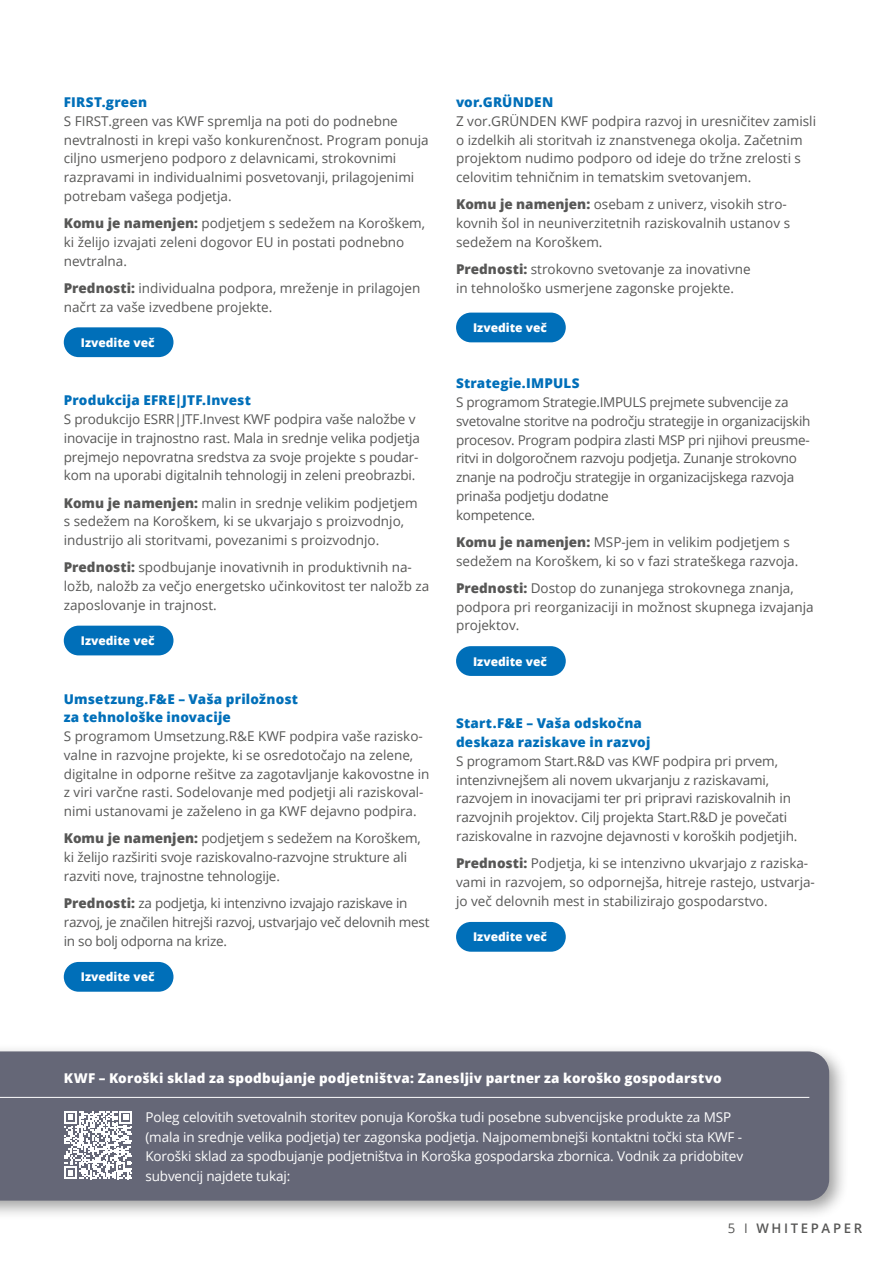
<style>
.page{position:relative;width:893px;height:1263px;background:#fff}
.page>*{position:absolute;margin:0;border:0;box-sizing:border-box;transform-origin:0 0}
.t1{font:13.5px/18.8px "Open Sans";color:#575756}
.t2{font:13.5px/18.8px "Open Sans";letter-spacing:-.02em;color:#575756}
.t3{font:13.5px/19.5px "Open Sans";letter-spacing:-.01em;color:#fff}
.t4{font:800 13.5px/18.8px "Open Sans";letter-spacing:.015em;color:#006fb9}
.t5{font:800 13.5px "Open Sans";letter-spacing:.015em;color:#fff}
.t6{font:600 13.2px "Open Sans";letter-spacing:.2em;color:#575756}
.t7{font:800 12px "Open Sans";color:#fff}
.s1{font-weight:800}
.s2{font-weight:400}
</style>
<div class="page">
<div style="left:64px;top:327px;width:109px;height:30px;background:#006fb9;border-radius:15px"></div>
<div style="left:64px;top:626px;width:109px;height:29px;background:#006fb9;border-radius:15px"></div>
<div style="left:64px;top:962px;width:109px;height:30px;background:#006fb9;border-radius:15px"></div>
<div style="left:456px;top:313px;width:110px;height:29px;background:#006fb9;border-radius:15px"></div>
<div style="left:456px;top:646px;width:110px;height:30px;background:#006fb9;border-radius:15px"></div>
<div style="left:456px;top:922px;width:110px;height:30px;background:#006fb9;border-radius:15px"></div>
<div style="left:0;top:1043px;width:849px;height:177px;background:#000;opacity:.38"></div>
<div style="left:0;top:1051px;width:829px;height:149px;background:#656777"></div>
<hr style="left:0;top:1097px;width:809px;height:1px;background:#fff">
<svg style="left:64px;top:1111px;width:68px;height:68px"></svg>
<p class="t4" style="left:64px;top:92px;width:85px">FIRST.green</p>
<p class="t1" style="left:64px;top:111px;width:366px">S FIRST.green vas KWF spremlja na poti do podnebne nevtralnosti in krepi vašo konkurenčnost. Program ponuja ciljno usmerjeno podporo z delavnicami, strokovnimi razpravami in individualnimi posvetovanji, prilagojenimi potrebam vašega podjetja.</p>
<p class="t1" style="left:64px;top:213px;width:363px"><span class="s1">Komu je namenjen:</span> podjetjem s sedežem na Koroškem, ki želijo izvajati zeleni dogovor EU in postati podnebno nevtralna.</p>
<p class="t1" style="left:64px;top:278px;width:358px"><span class="s1">Prednosti:</span> individualna podpora, mreženje in prilagojen načrt za vaše izvedbene projekte.</p>
<p class="t7" style="left:81px;top:333px;width:75px">Izvedite več</p>
<p class="t4" style="left:64px;top:390px;width:189px">Produkcija EFRE|JTF.Invest</p>
<p class="t1" style="left:64px;top:409px;width:358px">S produkcijo ESRR|JTF.Invest KWF podpira vaše naložbe v inovacije in trajnostno rast. Mala in srednje velika podjetja prejmejo nepovratna sredstva za svoje projekte s poudar&shy;kom na uporabi digitalnih tehnologij in zeleni preobrazbi.</p>
<p class="t1" style="left:64px;top:493px;width:355px"><span class="s1">Komu je namenjen:</span> malin in srednje velikim podjetjem s sedežem na Koroškem, ki se ukvarjajo s proizvodnjo, industrijo ali storitvami, povezanimi s proizvodnjo.</p>
<p class="t1" style="left:64px;top:558px;width:367px"><span class="s1">Prednosti:</span> spodbujanje inovativnih in produktivnih na&shy;ložb, naložb za večjo energetsko učinkovitost ter naložb za zaposlovanje in trajnost.</p>
<p class="t7" style="left:81px;top:632px;width:75px">Izvedite več</p>
<p class="t4" style="left:64px;top:689px;width:236px">Umsetzung.F&amp;E – Vaša priložnost za tehnološke inovacije</p>
<p class="t1" style="left:64px;top:726px;width:367px">S programom Umsetzung.R&amp;E KWF podpira vaše razisko&shy;valne in razvojne projekte, ki se osredotočajo na zelene, digitalne in odporne rešitve za zagotavljanje kakovostne in z viri varčne rasti. Sodelovanje med podjetji ali raziskoval&shy;nimi ustanovami je zaželeno in ga KWF dejavno podpira.</p>
<p class="t1" style="left:64px;top:829px;width:359px"><span class="s1">Komu je namenjen:</span> podjetjem s sedežem na Koroškem, ki želijo razširiti svoje raziskovalno-razvojne strukture ali razviti nove, trajnostne tehnologije.</p>
<p class="t2" style="left:64px;top:893px;width:367px"><span class="s1">Prednosti:</span> za podjetja, ki intenzivno izvajajo raziskave in razvoj, je značilen hitrejši razvoj, ustvarjajo več delovnih mest in so bolj odporna na krize.</p>
<p class="t7" style="left:81px;top:968px;width:75px">Izvedite več</p>
<p class="t4" style="left:456px;top:92px;width:99px">vor.GRÜNDEN</p>
<p class="t1" style="left:456px;top:111px;width:362px">Z vor.GRÜNDEN KWF podpira razvoj in uresničitev zamisli o izdelkih ali storitvah iz znanstvenega okolja. Začetnim projektom nudimo podporo od ideje do tržne zrelosti s celovitim tehničnim in tematskim svetovanjem.</p>
<p class="t1" style="left:456px;top:195px;width:336px"><span class="s1">Komu je namenjen:</span> osebam z univerz, visokih stro&shy;kovnih šol in neuniverzitetnih raziskovalnih ustanov s sedežem na Koroškem.</p>
<p class="t1" style="left:456px;top:259px;width:296px"><span class="s1">Prednosti:</span> strokovno svetovanje za inovativne in tehnološko usmerjene zagonske projekte.</p>
<p class="t7" style="left:473px;top:319px;width:75px">Izvedite več</p>
<p class="t4" style="left:456px;top:373px;width:125px">Strategie.IMPULS</p>
<p class="t2" style="left:456px;top:392px;width:356px">S programom Strategie.IMPULS prejmete subvencije za svetovalne storitve na področju strategije in organizacijskih procesov. Program podpira zlasti MSP pri njihovi preusme&shy;ritvi in dolgoročnem razvoju podjetja. Zunanje strokovno znanje na področju strategije in organizacijskega razvoja prinaša podjetju dodatne<br>kompetence.</p>
<p class="t1" style="left:456px;top:532px;width:344px"><span class="s1">Komu je namenjen:</span> MSP-jem in velikim podjetjem s sedežem na Koroškem, ki so v fazi strateškega razvoja.</p>
<p class="t1" style="left:456px;top:578px;width:359px"><span class="s1">Prednosti:</span> Dostop do zunanjega strokovnega znanja, podpora pri reorganizaciji in možnost skupnega izvajanja projektov.</p>
<p class="t7" style="left:473px;top:652px;width:75px">Izvedite več</p>
<p class="t4" style="left:456px;top:713px;width:196px">Start.F&amp;E – Vaša odskočna deskaza raziskave in razvoj</p>
<p class="t1" style="left:456px;top:751px;width:343px">S programom Start.R&amp;D vas KWF podpira pri prvem, intenzivnejšem ali novem ukvarjanju z raziskavami, razvojem in inovacijami ter pri pripravi raziskovalnih in razvojnih projektov. Cilj projekta Start.R&amp;D je povečati raziskovalne in razvojne dejavnosti v koroških podjetjih.</p>
<p class="t1" style="left:456px;top:853px;width:360px"><span class="s1">Prednosti:</span> Podjetja, ki se intenzivno ukvarjajo z raziska&shy;vami in razvojem, so odpornejša, hitreje rastejo, ustvarja&shy;jo več delovnih mest in stabilizirajo gospodarstvo.</p>
<p class="t7" style="left:473px;top:928px;width:75px">Izvedite več</p>
<p class="t5" style="left:64px;top:1068px;width:659px">KWF – Koroški sklad za spodbujanje podjetništva: Zanesljiv partner za koroško gospodarstvo</p>
<p class="t3" style="left:145px;top:1107px;width:599px">Poleg celovitih svetovalnih storitev ponuja Koroška tudi posebne subvencijske produkte za MSP (mala in srednje velika podjetja) ter zagonska podjetja. Najpomembnejši kontaktni točki sta KWF - Koroški sklad za spodbujanje podjetništva in Koroška gospodarska zbornica. Vodnik za pridobitev subvencij najdete tukaj:</p>
<p class="t6" style="left:728px;top:1219px;width:136px"><span class="s2">5 I</span> WHITEPAPER</p>
</div>
